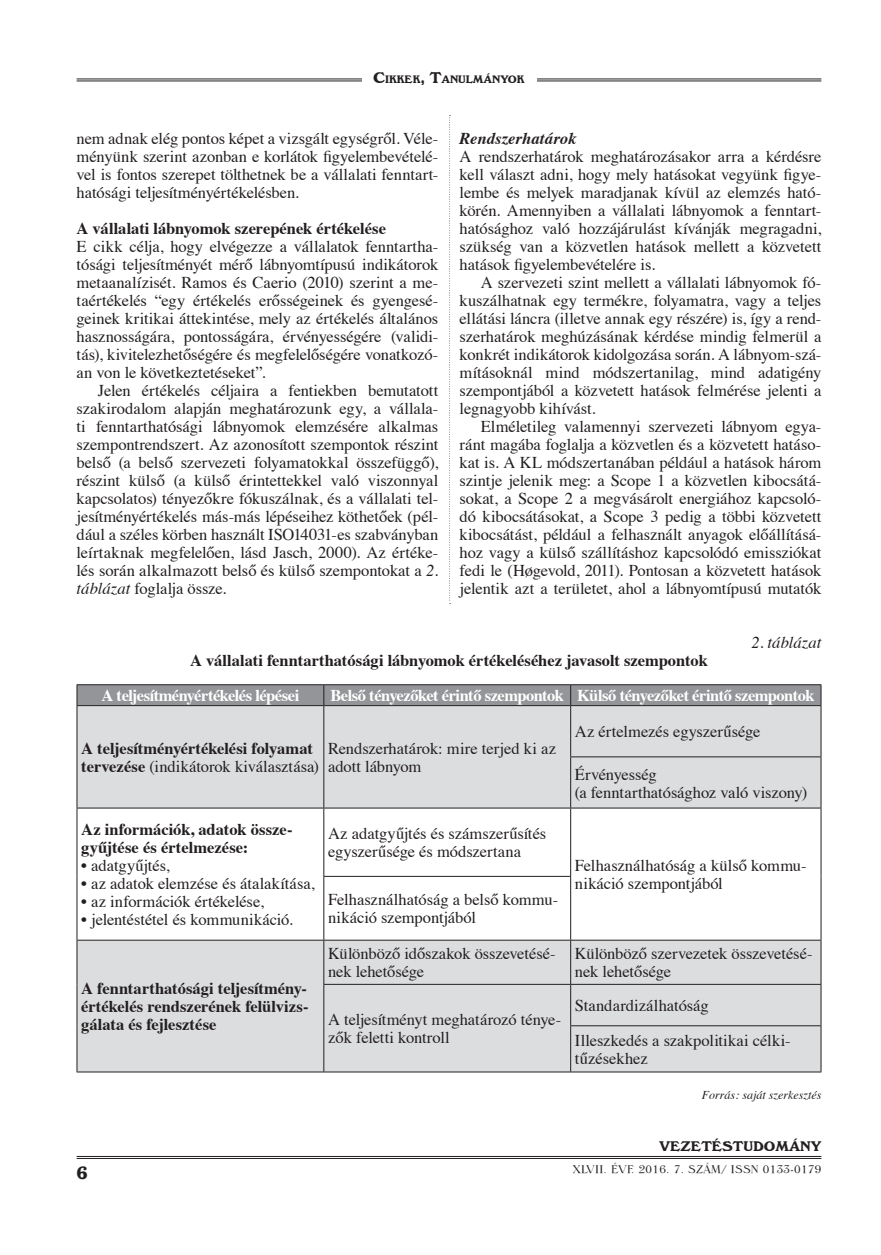
<style>
.page{position:relative;width:881px;height:1255px;background:#fff}
.page>*{position:absolute;margin:0;border:0;box-sizing:border-box;transform-origin:0 0}
.t1{font:18px "Windsor PFL Normal";color:#231f20}
.kenyérszöveg_behúzás{font:16.5px/18px "Times";letter-spacing:-.005em;color:#231f20;text-align:justify}
.táblázat{font:16.5px/18px "Times";letter-spacing:-.005em;color:#231f20}
.táblázat-2{font:700 16.5px/18px "Times";letter-spacing:-.005em;color:#231f20}
.táblázat-3{font:700 16.5px "Times";letter-spacing:-.035em;color:#fff}
.kenyérszöveg_behúzás-2{font:700 16.5px "Times";letter-spacing:-.005em;color:#231f20}
.alcím{font:700 16.5px "Times";letter-spacing:-.005em;color:#231f20}
.alcím-2{font:italic 700 16.5px "Times";letter-spacing:.005em;color:#231f20}
.kenyérszöveg_behúzás-3{font:italic 16.5px "Times";letter-spacing:.005em;color:#231f20}
.t2{font:13.5px "Windsor PFL Normal";color:#231f20}
.forrás{font:italic 12px "Times";color:#231f20}
.t3{font:11.25px "Windsor Lt PFL Normal";letter-spacing:.03em;color:#231f20}
.t4{font:10.5px "Windsor PFL Normal";color:#231f20}
.s1{font-size:15px}
.s2{font-style:italic}
.s3{font-weight:400}
</style>
<div class="page">
<hr style="left:77px;top:79px;width:744px;height:1px;background:#231f20">
<hr style="left:77px;top:81px;width:744px;height:1px;background:#231f20">
<div style="left:361px;top:65px;width:175px;height:22px;background:#fff"></div>
<hr style="left:77px;top:1155px;width:744px;height:1px;background:#231f20">
<hr style="left:77px;top:1157px;width:744px;height:1px;background:#231f20">
<svg style="left:449px;top:115px;width:1px;height:489px"></svg>
<svg style="left:78px;top:706px;width:742px;height:365px;fill:#dcdddf"></svg>
<svg style="left:77px;top:684px;width:744px;height:21px;background:#8d8f92"></svg>
<hr style="left:77px;top:705px;width:247px;height:1px;background:#231f20">
<hr style="left:77px;top:706px;width:1px;height:50px;background:#231f20">
<hr style="left:324px;top:705px;width:246px;height:1px;background:#231f20">
<hr style="left:323px;top:706px;width:1px;height:50px;background:#231f20">
<hr style="left:77px;top:756px;width:1px;height:51px;background:#231f20">
<hr style="left:323px;top:756px;width:1px;height:51px;background:#231f20">
<hr style="left:570px;top:705px;width:251px;height:1px;background:#231f20">
<hr style="left:570px;top:706px;width:1px;height:50px;background:#231f20">
<hr style="left:820px;top:706px;width:1px;height:50px;background:#231f20">
<hr style="left:570px;top:756px;width:251px;height:1px;background:#231f20">
<hr style="left:570px;top:757px;width:1px;height:50px;background:#231f20">
<hr style="left:820px;top:757px;width:1px;height:50px;background:#231f20">
<hr style="left:77px;top:807px;width:247px;height:1px;background:#231f20">
<hr style="left:77px;top:808px;width:1px;height:68px;background:#231f20">
<hr style="left:77px;top:876px;width:1px;height:63px;background:#231f20">
<hr style="left:324px;top:807px;width:246px;height:1px;background:#231f20">
<hr style="left:323px;top:808px;width:1px;height:68px;background:#231f20">
<hr style="left:570px;top:807px;width:251px;height:1px;background:#231f20">
<hr style="left:570px;top:808px;width:1px;height:68px;background:#231f20">
<hr style="left:820px;top:808px;width:1px;height:68px;background:#231f20">
<hr style="left:820px;top:876px;width:1px;height:63px;background:#231f20">
<hr style="left:323px;top:876px;width:248px;height:1px;background:#231f20">
<hr style="left:323px;top:876px;width:1px;height:63px;background:#231f20">
<hr style="left:570px;top:876px;width:1px;height:63px;background:#231f20">
<hr style="left:77px;top:939px;width:247px;height:1px;background:#231f20">
<hr style="left:77px;top:940px;width:1px;height:44px;background:#231f20">
<hr style="left:77px;top:984px;width:1px;height:41px;background:#231f20">
<hr style="left:77px;top:1025px;width:1px;height:46px;background:#231f20">
<hr style="left:77px;top:1071px;width:247px;height:1px;background:#231f20">
<hr style="left:324px;top:939px;width:246px;height:1px;background:#231f20">
<hr style="left:323px;top:940px;width:1px;height:43px;background:#231f20">
<hr style="left:570px;top:939px;width:251px;height:1px;background:#231f20">
<hr style="left:570px;top:940px;width:1px;height:43px;background:#231f20">
<hr style="left:820px;top:940px;width:1px;height:43px;background:#231f20">
<hr style="left:323px;top:983px;width:247px;height:1px;background:#231f20">
<hr style="left:323px;top:984px;width:1px;height:41px;background:#231f20">
<hr style="left:323px;top:1025px;width:1px;height:46px;background:#231f20">
<hr style="left:324px;top:1071px;width:246px;height:1px;background:#231f20">
<hr style="left:570px;top:983px;width:251px;height:1px;background:#231f20">
<hr style="left:570px;top:984px;width:1px;height:41px;background:#231f20">
<hr style="left:820px;top:984px;width:1px;height:41px;background:#231f20">
<hr style="left:570px;top:1025px;width:251px;height:1px;background:#231f20">
<hr style="left:570px;top:1026px;width:1px;height:45px;background:#231f20">
<hr style="left:820px;top:1026px;width:1px;height:45px;background:#231f20">
<hr style="left:570px;top:1071px;width:251px;height:1px;background:#231f20">
<p class="t4" style="left:373px;top:73px;width:153px"><span class="s1">C</span>IKKEK<span class="s1">, T</span>ANULMÁNYOK</p>
<p class="kenyérszöveg_behúzás" style="left:77px;top:128px;width:363px">nem adnak elég pontos képet a vizsgált egységről. Véle&shy;ményünk szerint azonban e korlátok figyelembevételé&shy;vel is fontos szerepet tölthetnek be a vállalati fenntart&shy;hatósági teljesítményértékelésben.</p>
<p class="alcím" style="left:77px;top:213px;width:311px">A vállalati lábnyomok szerepének értékelése</p>
<p class="kenyérszöveg_behúzás" style="left:77px;top:236px;width:363px">E cikk célja, hogy elvégezze a vállalatok fenntartha&shy;tósági teljesítményét mérő lábnyomtípusú indikátorok metaanalízisét. Ramos és Caerio (2010) szerint a me&shy;taértékelés “egy értékelés erősségeinek és gyengesé&shy;geinek kritikai áttekintése, mely az értékelés általános hasznosságára, pontosságára, érvényességére (validi&shy;tás), kivitelezhetőségére és megfelelőségére vonatkozó&shy;an von le következtetéseket”.</p>
<p class="kenyérszöveg_behúzás" style="left:77px;top:380px;width:363px;text-indent:21px">Jelen értékelés céljaira a fentiekben bemutatott szakirodalom alapján meghatározunk egy, a vállala&shy;ti fenntarthatósági lábnyomok elemzésére alkalmas szempontrendszert. Az azonosított szempontok részint belső (a belső szervezeti folyamatokkal összefüggő), részint külső (a külső érintettekkel való viszonnyal kapcsolatos) tényezőkre fókuszálnak, és a vállalati tel&shy;jesítményértékelés más-más lépéseihez köthetőek (pél&shy;dául a széles körben használt ISO14031-es szabványban leírtaknak megfelelően, lásd Jasch, 2000). Az értéke&shy;lés során alkalmazott belső és külső szempontokat a <span class="s2">2. táblázat</span> foglalja össze.</p>
<p class="alcím-2" style="left:459px;top:123px;width:118px">Rendszerhatárok</p>
<p class="kenyérszöveg_behúzás" style="left:459px;top:146px;width:363px">A rendszerhatárok meghatározásakor arra a kérdésre kell választ adni, hogy mely hatásokat vegyünk figye&shy;lembe és melyek maradjanak kívül az elemzés ható&shy;körén. Amennyiben a vállalati lábnyomok a fenntart&shy;hatósághoz való hozzájárulást kívánják megragadni, szükség van a közvetlen hatások mellett a közvetett hatások figyelembevételére is.</p>
<p class="kenyérszöveg_behúzás" style="left:459px;top:272px;width:363px;text-indent:21px">A szervezeti szint mellett a vállalati lábnyomok fó&shy;kuszálhatnak egy termékre, folyamatra, vagy a teljes ellátási láncra (illetve annak egy részére) is, így a rend&shy;szerhatárok meghúzásának kérdése mindig felmerül a konkrét indikátorok kidolgozása során. A lábnyom-szá&shy;mításoknál mind módszertanilag, mind adatigény szempontjából a közvetett hatások felmérése jelenti a legnagyobb kihívást.</p>
<p class="kenyérszöveg_behúzás" style="left:459px;top:416px;width:363px;text-indent:21px">Elméletileg valamennyi szervezeti lábnyom egya&shy;ránt magába foglalja a közvetlen és a közvetett hatáso&shy;kat is. A KL módszertanában például a hatások három szintje jelenik meg: a Scope 1 a közvetlen kibocsátá&shy;sokat, a Scope 2 a megvásárolt energiához kapcsoló&shy;dó kibocsátásokat, a Scope 3 pedig a többi közvetett kibocsátást, például a felhasznált anyagok előállításá&shy;hoz vagy a külső szállításhoz kapcsolódó emissziókat fedi le (Høgevold, 2011). Pontosan a közvetett hatások jelentik azt a területet, ahol a lábnyomtípusú mutatók</p>
<p class="kenyérszöveg_behúzás-3" style="left:751px;top:628px;width:71px">2. táblázat</p>
<p class="kenyérszöveg_behúzás-2" style="left:190px;top:645px;width:519px">A vállalati fenntarthatósági lábnyomok értékeléséhez javasolt szempontok</p>
<p class="táblázat-3" style="left:101px;top:680px;width:199px">A teljesítményértékelés lépései</p>
<p class="táblázat-3" style="left:330px;top:680px;width:235px">Belső tényezőket érintő szempontok</p>
<p class="táblázat-3" style="left:577px;top:680px;width:239px">Külső tényezőket érintő szempontok</p>
<p class="táblázat-2" style="left:81px;top:737px;width:239px">A teljesítményértékelési folyamat tervezése <span class="s3">(indikátorok kiválasztása)</span></p>
<p class="táblázat" style="left:328px;top:738px;width:229px">Rendszerhatárok: mire terjed ki az adott lábnyom</p>
<p class="táblázat" style="left:574px;top:721px;width:187px">Az értelmezés egyszerűsége</p>
<p class="táblázat" style="left:574px;top:763px;width:234px">Érvényesség<br>(a fenntarthatósághoz való viszony)</p>
<p class="táblázat-2" style="left:81px;top:819px;width:213px">Az információk, adatok össze&shy;gyűjtése és értelmezése:</p>
<p class="táblázat" style="left:81px;top:855px;width:90px">• adatgyűjtés,</p>
<p class="táblázat" style="left:81px;top:873px;width:235px">• az adatok elemzése és átalakítása,</p>
<p class="táblázat" style="left:81px;top:891px;width:184px">• az információk értékelése,</p>
<p class="táblázat" style="left:81px;top:909px;width:213px">• jelentéstétel és kommunikáció.</p>
<p class="táblázat-2" style="left:81px;top:977px;width:229px;text-align:justify">A fenntarthatósági teljesítmény&shy;értékelés rendszerének felülvizs&shy;gálata és fejlesztése</p>
<p class="táblázat" style="left:328px;top:823px;width:220px">Az adatgyűjtés és számszerűsítés egyszerűsége és módszertana</p>
<p class="táblázat" style="left:328px;top:889px;width:231px">Felhasználhatóság a belső kommu&shy;nikáció szempontjából</p>
<p class="táblázat" style="left:574px;top:855px;width:233px">Felhasználhatóság a külső kommu&shy;nikáció szempontjából</p>
<p class="táblázat" style="left:328px;top:943px;width:229px">Különböző időszakok összevetésé&shy;nek lehetősége</p>
<p class="táblázat" style="left:574px;top:943px;width:239px">Különböző szervezetek összevetésé&shy;nek lehetősége</p>
<p class="táblázat" style="left:328px;top:1009px;width:234px">A teljesítményt meghatározó ténye&shy;zők feletti kontroll</p>
<p class="táblázat" style="left:574px;top:995px;width:135px">Standardizálhatóság</p>
<p class="táblázat" style="left:574px;top:1030px;width:217px">Illeszkedés a szakpolitikai célki&shy;tűzésekhez</p>
<p class="forrás" style="left:701px;top:1084px;width:121px">Forrás: saját szerkesztés</p>
<p class="t2" style="left:658px;top:1138px;width:164px">VEZETÉSTUDOMÁNY</p>
<p class="t1" style="left:77px;top:1162px;width:13px">6</p>
<p class="t3" style="left:572px;top:1161px;width:250px">XLVII. ÉVF. 2016. 7. SZÁM/ ISSN 0133-0179</p>
</div>
